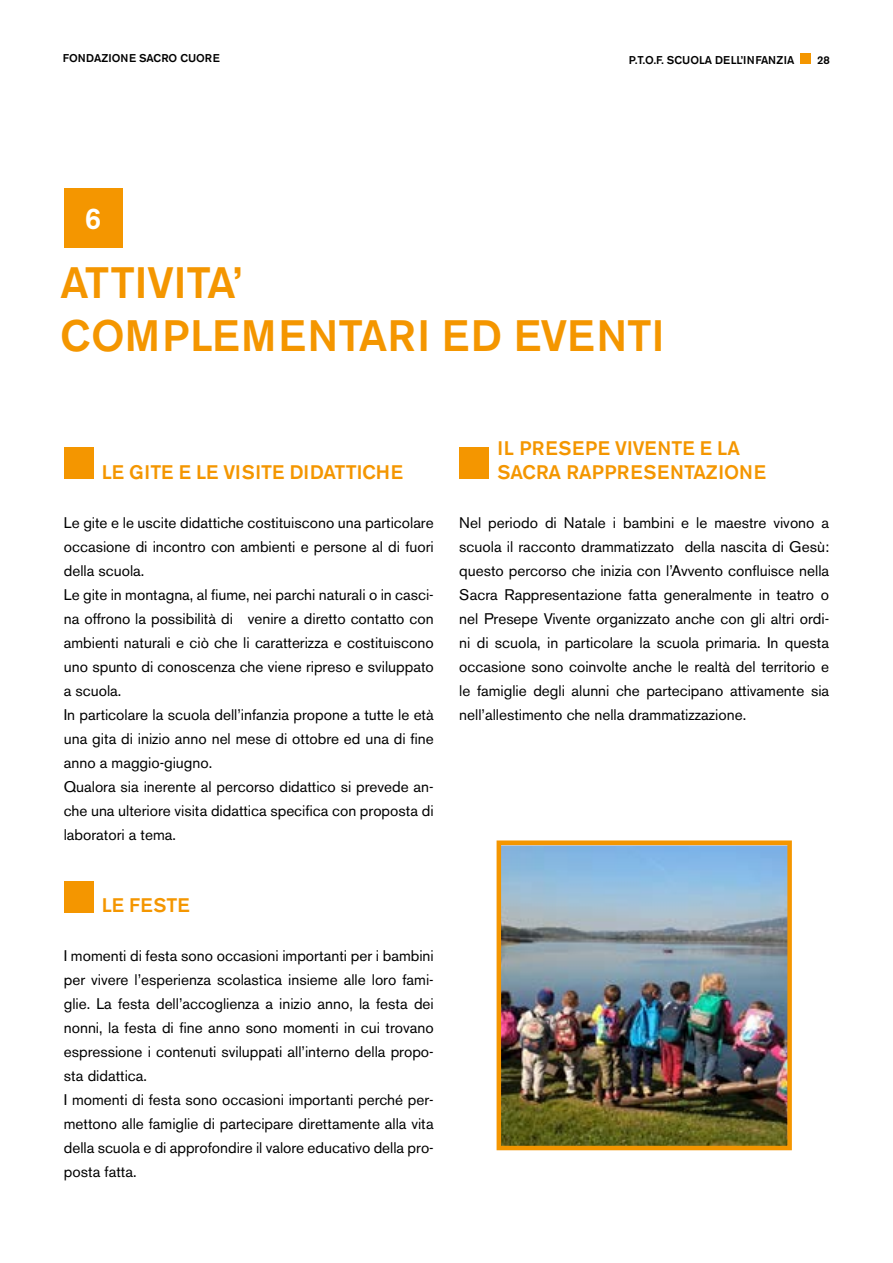
<style>
.page{position:relative;width:893px;height:1263px;background:#fff}
.page>*{position:absolute;margin:0;border:0;box-sizing:border-box;transform-origin:0 0}
.t1{font:500 43.65px/52.3px "Akzidenz Grotesk BE";color:#f49600}
.t2{font:500 29.7px "Akzidenz Grotesk BE";color:#fff}
.t3{font:500 19.5px/23.4px "Akzidenz Grotesk BE";color:#f49600}
.t4{font:15.3px/24px "Akzidenz Grotesk BE";color:#000}
.t5{font:500 11.25px "Akzidenz Grotesk BE";color:#000}
</style>
<div class="page">
<div style="left:800px;top:53px;width:11px;height:11px;background:#f49600"></div>
<div style="left:64px;top:188px;width:59px;height:60px;background:#f49600"></div>
<div style="left:64px;top:448px;width:30px;height:31px;background:#f49600"></div>
<div style="left:64px;top:881px;width:30px;height:31px;background:#f49600"></div>
<div style="left:459px;top:448px;width:30px;height:31px;background:#f49600"></div>
<img style="left:502px;top:847px;width:285px;height:298px">
<div style="left:497px;top:840px;width:295px;height:310px;border:4px solid #f49600"></div>
<p class="t5" style="left:63px;top:51px;width:158px">FONDAZIONE SACRO CUORE</p>
<p class="t5" style="left:629px;top:53px;width:167px">P.T.O.F. SCUOLA DELL’INFANZIA</p>
<p class="t5" style="left:817px;top:53px;width:14px">28</p>
<h2 class="t2" style="left:85px;top:201px;width:18px">6</h2>
<h1 class="t1" style="left:60px;top:256px;width:606px">ATTIVITA’<br>COMPLEMENTARI ED EVENTI</h1>
<p class="t3" style="left:102px;top:460px;width:303px">LE GITE E LE VISITE DIDATTICHE</p>
<p class="t4" style="left:64px;top:511px;width:371px">Le gite e le uscite didattiche costituiscono una particolare occasione di incontro con ambienti e persone al di fuori della scuola.<br>Le gite in montagna, al fiume, nei parchi naturali o in casci&shy;na offrono la possibilità di venire a diretto contatto con ambienti naturali e ciò che li caratterizza e costituiscono uno spunto di conoscenza che viene ripreso e sviluppato a scuola.<br>In particolare la scuola dell’infanzia propone a tutte le età una gita di inizio anno nel mese di ottobre ed una di fine anno a maggio-giugno.<br>Qualora sia inerente al percorso didattico si prevede an&shy;che una ulteriore visita didattica specifica con proposta di laboratori a tema.</p>
<p class="t3" style="left:102px;top:893px;width:89px">LE FESTE</p>
<p class="t4" style="left:64px;top:943px;width:371px">I momenti di festa sono occasioni importanti per i bambini per vivere l’esperienza scolastica insieme alle loro fami&shy;glie. La festa dell’accoglienza a inizio anno, la festa dei nonni, la festa di fine anno sono momenti in cui trovano espressione i contenuti sviluppati all’interno della propo&shy;sta didattica.<br>I momenti di festa sono occasioni importanti perché per&shy;mettono alle famiglie di partecipare direttamente alla vita della scuola e di approfondire il valore educativo della pro&shy;posta fatta.</p>
<p class="t3" style="left:497px;top:437px;width:270px">IL PRESEPE VIVENTE E LA<br>SACRA RAPPRESENTAZIONE</p>
<p class="t4" style="left:459px;top:511px;width:371px;text-align:justify">Nel periodo di Natale i bambini e le maestre vivono a scuola il racconto drammatizzato della nascita di Gesù: questo percorso che inizia con l’Avvento confluisce nella Sacra Rappresentazione fatta generalmente in teatro o nel Presepe Vivente organizzato anche con gli altri ordi&shy;ni di scuola, in particolare la scuola primaria. In questa occasione sono coinvolte anche le realtà del territorio e le famiglie degli alunni che partecipano attivamente sia nell’allestimento che nella drammatizzazione.</p>
</div>
